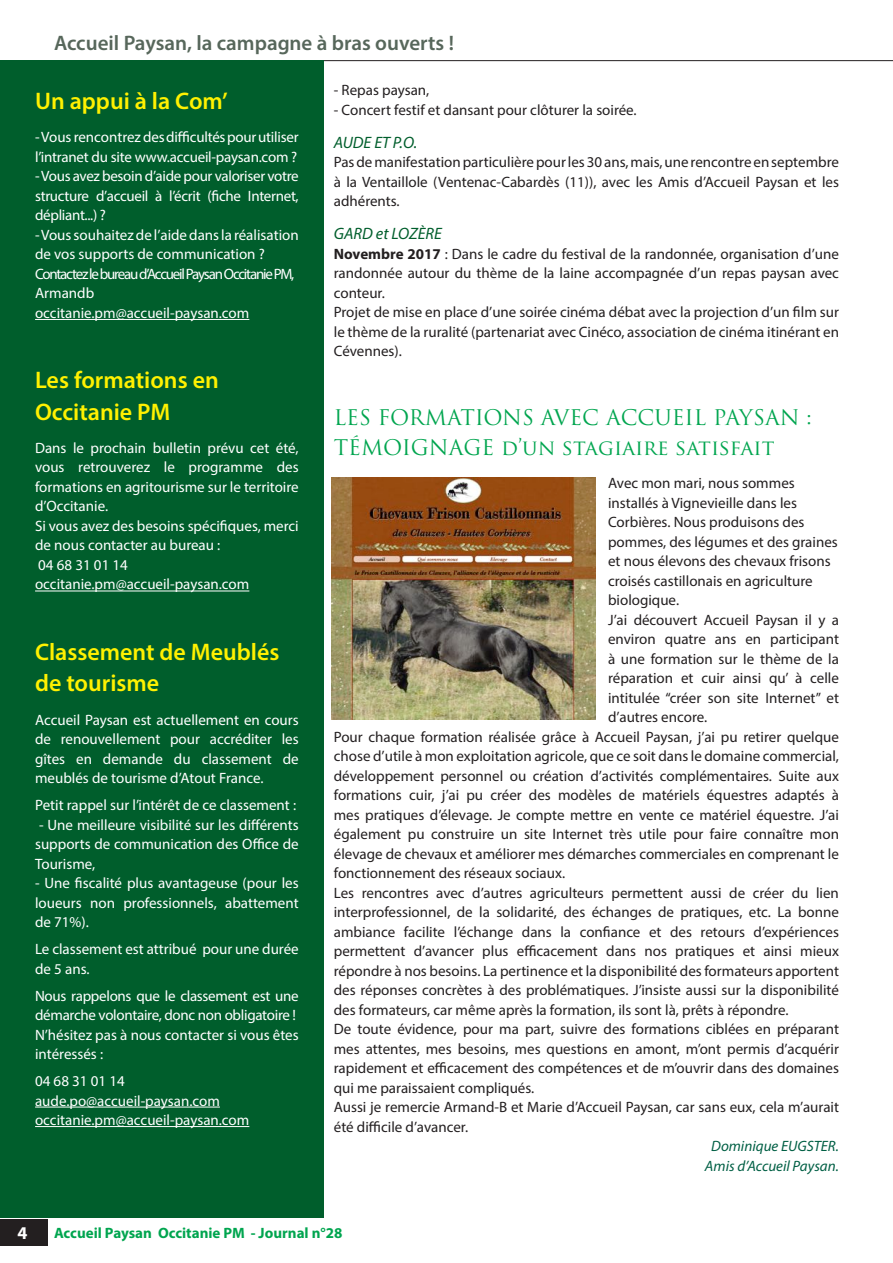
<style>
.page{position:relative;width:893px;height:1263px;background:#fff}
.page>*{position:absolute;margin:0;border:0;box-sizing:border-box;transform-origin:0 0}
.t1{font:600 24px/31.5px "Myriad Pro";color:#fff101}
.t2{font:21px/30px "Trajan Pro";color:#00a54f}
.t3{font:600 21px "Myriad Pro";color:#57675b}
.t4{font:700 18px "Myriad Pro";color:#fff}
.t5{font:italic 16.5px "Myriad Pro";color:#005e2c}
.t6{font:15px/19.5px "Myriad Pro";color:#231f20;text-align:justify}
.t7{font:15px/19.5px "Myriad Pro";color:#fff}
.t8{font:15px/19.5px "Myriad Pro";letter-spacing:-.02em;color:#fff}
.t9{font:italic 15px/19.5px "Myriad Pro";color:#005f44;text-align:center}
.t10{font:700 15px "Myriad Pro";color:#00a54f}
.s1{font-weight:700}
</style>
<div class="page">
<svg style="left:0;top:60px;width:893px;height:1px"></svg>
<div style="left:0;top:1219px;width:47px;height:26px;background:#231f20"></div>
<div style="left:0;top:61px;width:324px;height:1157px;background:#005e2c"></div>
<hr style="left:35px;top:319px;width:214px;height:1px;background:#fff">
<hr style="left:35px;top:591px;width:214px;height:1px;background:#fff">
<hr style="left:35px;top:1107px;width:185px;height:1px;background:#fff">
<hr style="left:35px;top:1126px;width:214px;height:1px;background:#fff">
<img style="left:332px;top:478px;width:263px;height:241px">
<h2 class="t3" style="left:54px;top:29px;width:401px">Accueil Paysan, la campagne à bras ouverts !</h2>
<h1 class="t1" style="left:35px;top:85px;width:194px">Un appui à la Com’</h1>
<p class="t7" style="left:35px;top:127px;width:265px">- Vous rencontrez des difficultés pour utiliser l’intranet du site www.accueil-paysan.com ?</p>
<p class="t7" style="left:35px;top:166px;width:265px;text-align:justify">- Vous avez besoin d’aide pour valoriser votre structure d’accueil à l’écrit (fiche Internet, dépliant...) ?</p>
<p class="t7" style="left:35px;top:225px;width:265px">- Vous souhaitez de l’aide dans la réalisation de vos supports de communication ?<br>Contactez le bureau d’Accueil Paysan Occitanie PM, Armandb occitanie.pm@accueil-paysan.com</p>
<h1 class="t1" style="left:35px;top:364px;width:185px">Les formations en<br>Occitanie PM</h1>
<p class="t7" style="left:35px;top:438px;width:265px">Dans le prochain bulletin prévu cet été, vous retrouverez le programme des formations en agritourisme sur le territoire d’Occitanie.<br>Si vous avez des besoins spécifiques, merci de nous contacter au bureau :<br>04 68 31 01 14 occitanie.pm@accueil-paysan.com</p>
<h1 class="t1" style="left:35px;top:636px;width:246px">Classement de Meublés de tourisme</h1>
<p class="t7" style="left:35px;top:709px;width:265px;text-align:justify">Accueil Paysan est actuellement en cours de renouvellement pour accréditer les gîtes en demande du classement de meublés de tourisme d’Atout France.</p>
<p class="t7" style="left:35px;top:795px;width:263px">Petit rappel sur l’intérêt de ce classement :</p>
<p class="t7" style="left:35px;top:814px;width:265px;text-align:justify">- Une meilleure visibilité sur les différents supports de communication des Office de Tourisme,</p>
<p class="t7" style="left:35px;top:873px;width:265px;text-align:justify">- Une fiscalité plus avantageuse (pour les loueurs non professionnels, abattement de 71%).</p>
<p class="t7" style="left:35px;top:939px;width:265px">Le classement est attribué pour une durée de 5 ans.</p>
<p class="t8" style="left:35px;top:985px;width:265px">Nous rappelons que le classement est une démarche volontaire, donc non obligatoire !<br>N’hésitez pas à nous contacter si vous êtes intéressés :</p>
<p class="t7" style="left:35px;top:1071px;width:216px">04 68 31 01 14 aude.po@accueil-paysan.com occitanie.pm@accueil-paysan.com</p>
<p class="t6" style="left:334px;top:80px;width:97px">- Repas paysan,</p>
<p class="t6" style="left:334px;top:100px;width:304px">- Concert festif et dansant pour clôturer la soirée.</p>
<p class="t5" style="left:334px;top:132px;width:85px">AUDE ET P.O.</p>
<p class="t6" style="left:334px;top:152px;width:507px">Pas de manifestation particulière pour les 30 ans, mais, une rencontre en septembre à la Ventaillole (Ventenac-Cabardès (11)), avec les Amis d’Accueil Paysan et les adhérents.</p>
<p class="t5" style="left:334px;top:223px;width:110px">GARD et LOZÈRE</p>
<p class="t6" style="left:334px;top:243px;width:507px;text-align:left"><span class="s1">Novembre 2017</span> : Dans le cadre du festival de la randonnée, organisation d’une randonnée autour du thème de la laine accompagnée d’un repas paysan avec conteur.<br>Projet de mise en place d’une soirée cinéma débat avec la projection d’un film sur le thème de la ruralité (partenariat avec Cinéco, association de cinéma itinérant en Cévennes).</p>
<h2 class="t2" style="left:334px;top:402px;width:479px">LES FORMATIONS AVEC ACCUEIL PAYSAN :<br>TÉMOIGNAGE d’un stagiaire satisfait</h2>
<p class="t6" style="left:608px;top:473px;width:188px">Avec mon mari, nous sommes</p>
<p class="t6" style="left:608px;top:492px;width:190px">installés à Vignevieille dans les</p>
<p class="t6" style="left:608px;top:512px;width:198px">Corbières. Nous produisons des</p>
<p class="t6" style="left:608px;top:531px;width:231px">pommes, des légumes et des graines</p>
<p class="t6" style="left:608px;top:551px;width:224px">et nous élevons des chevaux frisons</p>
<p class="t6" style="left:608px;top:570px;width:206px">croisés castillonais en agriculture</p>
<p class="t6" style="left:608px;top:590px;width:73px">biologique.</p>
<p class="t6" style="left:608px;top:609px;width:232px">J’ai découvert Accueil Paysan il y a</p>
<p class="t6" style="left:608px;top:629px;width:232px">environ quatre ans en participant</p>
<p class="t6" style="left:608px;top:648px;width:232px">à une formation sur le thème de la</p>
<p class="t6" style="left:608px;top:668px;width:232px">réparation et cuir ainsi qu’ à celle</p>
<p class="t6" style="left:608px;top:687px;width:232px">intitulée “créer son site Internet” et</p>
<p class="t6" style="left:608px;top:707px;width:101px">d’autres encore.</p>
<p class="t6" style="left:334px;top:726px;width:507px">Pour chaque formation réalisée grâce à Accueil Paysan, j’ai pu retirer quelque</p>
<p class="t6" style="left:334px;top:746px;width:507px">chose d’utile à mon exploitation agricole, que ce soit dans le domaine commercial,</p>
<p class="t6" style="left:334px;top:765px;width:507px">développement personnel ou création d’activités complémentaires. Suite aux</p>
<p class="t6" style="left:334px;top:785px;width:507px">formations cuir, j’ai pu créer des modèles de matériels équestres adaptés à</p>
<p class="t6" style="left:334px;top:804px;width:507px">mes pratiques d’élevage. Je compte mettre en vente ce matériel équestre. J’ai</p>
<p class="t6" style="left:334px;top:824px;width:507px">également pu construire un site Internet très utile pour faire connaître mon</p>
<p class="t6" style="left:334px;top:843px;width:507px">élevage de chevaux et améliorer mes démarches commerciales en comprenant le</p>
<p class="t6" style="left:334px;top:863px;width:233px">fonctionnement des réseaux sociaux.</p>
<p class="t6" style="left:334px;top:882px;width:507px">Les rencontres avec d’autres agriculteurs permettent aussi de créer du lien</p>
<p class="t6" style="left:334px;top:902px;width:507px">interprofessionnel, de la solidarité, des échanges de pratiques, etc. La bonne</p>
<p class="t6" style="left:334px;top:921px;width:507px">ambiance facilite l’échange dans la confiance et des retours d’expériences</p>
<p class="t6" style="left:334px;top:941px;width:507px">permettent d’avancer plus efficacement dans nos pratiques et ainsi mieux</p>
<p class="t6" style="left:334px;top:960px;width:507px">répondre à nos besoins. La pertinence et la disponibilité des formateurs apportent</p>
<p class="t6" style="left:334px;top:980px;width:507px">des réponses concrètes à des problématiques. J’insiste aussi sur la disponibilité</p>
<p class="t6" style="left:334px;top:999px;width:456px">des formateurs, car même après la formation, ils sont là, prêts à répondre.</p>
<p class="t6" style="left:334px;top:1019px;width:507px">De toute évidence, pour ma part, suivre des formations ciblées en préparant</p>
<p class="t6" style="left:334px;top:1038px;width:507px">mes attentes, mes besoins, mes questions en amont, m’ont permis d’acquérir</p>
<p class="t6" style="left:334px;top:1058px;width:507px">rapidement et efficacement des compétences et de m’ouvrir dans des domaines</p>
<p class="t6" style="left:334px;top:1077px;width:202px">qui me paraissaient compliqués.</p>
<p class="t6" style="left:334px;top:1097px;width:507px">Aussi je remercie Armand-B et Marie d’Accueil Paysan, car sans eux, cela m’aurait</p>
<p class="t6" style="left:334px;top:1116px;width:136px">été difficile d’avancer.</p>
<p class="t9" style="left:705px;top:1136px;width:136px">Dominique EUGSTER.<br>Amis d’Accueil Paysan.</p>
<p class="t4" style="left:18px;top:1221px;width:11px">4</p>
<p class="t10" style="left:54px;top:1223px;width:290px">Accueil Paysan Occitanie PM - Journal n°28</p>
</div>
